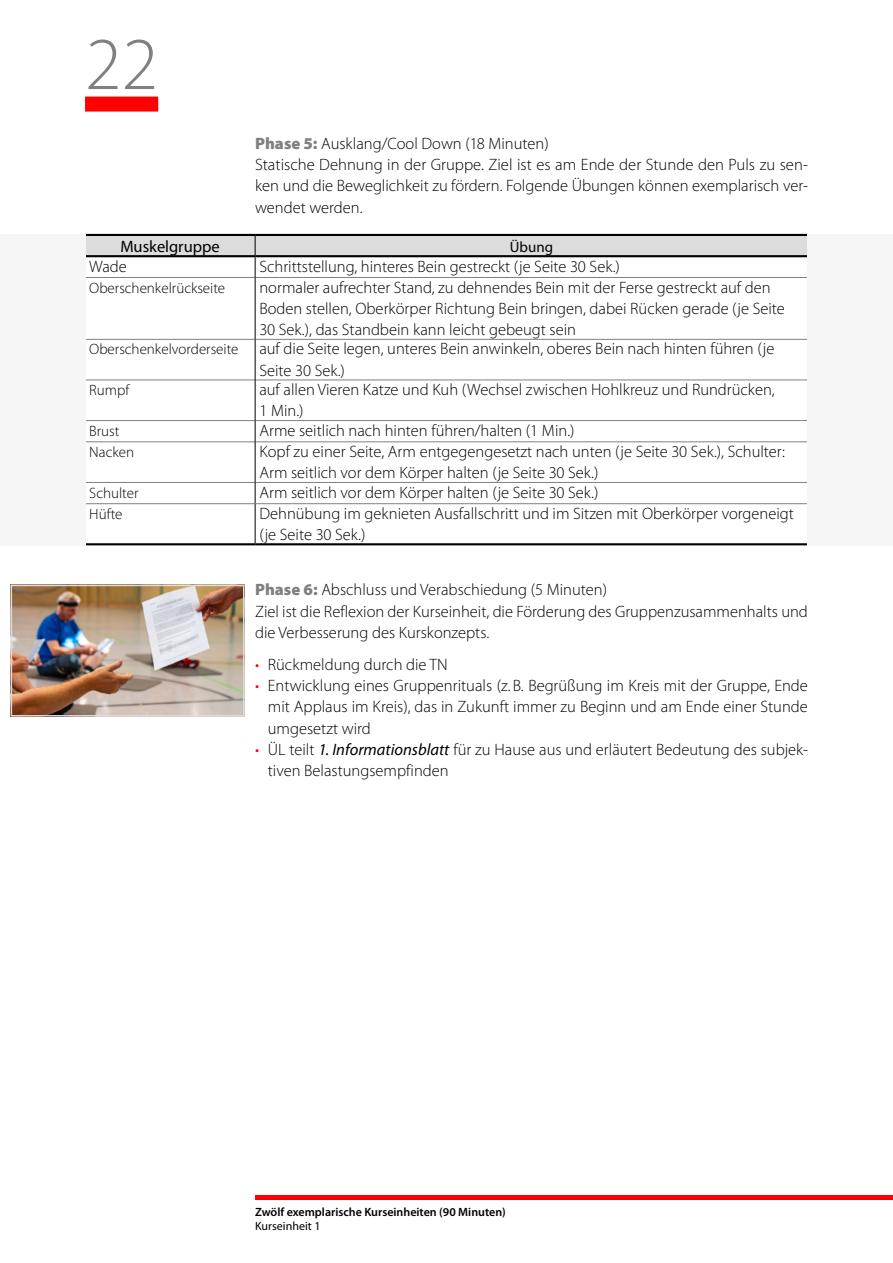
<style>
.page{position:relative;width:893px;height:1263px;background:#fff}
.page>*{position:absolute;margin:0;border:0;box-sizing:border-box;transform-origin:0 0}
.t1{font:300 75px "Myriad Pro";color:#808080}
.T_Legende{font:300 16.5px/21.3px "Myriad Pro";color:#000}
.Body{font:300 16.5px/21.3px "Myriad Pro";color:#000;text-align:justify}
.Sub3{font:300 16.5px "Myriad Pro";color:#000}
.T_Kopf{font:16.5px "Myriad Pro";color:#000}
.T_Legende-2{font:300 15px "Myriad Pro";color:#000}
.T_Kopf-2{font:15px "Myriad Pro";color:#000}
.t2{font:600 12px "Myriad Pro";color:#000}
.t3{font:12px "Myriad Pro";color:#000}
.s1{font-weight:900;color:#808080}
.s2{color:#f00}
.s3{font-weight:400;font-style:italic}
</style>
<div class="page">
<hr style="left:255px;top:1195px;width:638px;height:4px;background:#f00">
<svg style="left:86px;top:278px;width:721px;height:204px"></svg>
<hr style="left:85px;top:277px;width:170px;height:1px;background:#808080">
<hr style="left:255px;top:277px;width:553px;height:1px;background:#808080">
<hr style="left:85px;top:339px;width:170px;height:1px;background:#808080">
<hr style="left:255px;top:339px;width:553px;height:1px;background:#808080">
<hr style="left:85px;top:380px;width:170px;height:1px;background:#808080">
<hr style="left:255px;top:380px;width:553px;height:1px;background:#808080">
<hr style="left:85px;top:420px;width:170px;height:1px;background:#808080">
<hr style="left:255px;top:420px;width:553px;height:1px;background:#808080">
<hr style="left:85px;top:442px;width:170px;height:1px;background:#808080">
<hr style="left:255px;top:442px;width:553px;height:1px;background:#808080">
<hr style="left:85px;top:234px;width:170px;height:2px;background:#000">
<hr style="left:255px;top:234px;width:553px;height:2px;background:#000">
<svg style="left:85px;top:235px;width:723px;height:42px"></svg>
<hr style="left:255px;top:277px;width:1px;height:62px;background:#000">
<hr style="left:255px;top:339px;width:1px;height:41px;background:#000">
<hr style="left:255px;top:380px;width:1px;height:41px;background:#000">
<svg style="left:255px;top:421px;width:1px;height:21px"></svg>
<hr style="left:255px;top:442px;width:1px;height:40px;background:#000">
<svg style="left:86px;top:482px;width:721px;height:61px"></svg>
<hr style="left:255px;top:504px;width:1px;height:39px;background:#000">
<hr style="left:255px;top:503px;width:553px;height:1px;background:#808080">
<hr style="left:85px;top:543px;width:170px;height:2px;background:#000">
<hr style="left:255px;top:543px;width:553px;height:2px;background:#000">
<div style="left:0;top:234px;width:85px;height:311px;background:#f5f5f5"></div>
<div style="left:808px;top:234px;width:85px;height:311px;background:#f5f5f5"></div>
<img style="left:14px;top:588px;width:227px;height:125px">
<div style="left:11px;top:585px;width:233px;height:131px;border:2px solid #dcdcdc"></div>
<div style="left:85px;top:97px;width:73px;height:15px;background:#f00"></div>
<h1 class="t1" style="left:85px;top:19px;width:75px">22</h1>
<p class="Sub3" style="left:255px;top:133px;width:295px"><span class="s1">Phase 5:</span> Ausklang/Cool Down (18 Minuten)</p>
<p class="Body" style="left:255px;top:154px;width:554px">Statische Dehnung in der Gruppe. Ziel ist es am Ende der Stunde den Puls zu sen&shy;ken und die Beweglichkeit zu fördern. Folgende Übungen können exemplarisch ver&shy;wendet werden.</p>
<p class="T_Kopf" style="left:120px;top:236px;width:101px">Muskelgruppe</p>
<p class="T_Kopf-2" style="left:510px;top:238px;width:45px">Übung</p>
<p class="T_Legende" style="left:89px;top:256px;width:39px">Wade</p>
<p class="T_Legende" style="left:259px;top:256px;width:362px">Schrittstellung, hinteres Bein gestreckt (je Seite 30 Sek.)</p>
<p class="T_Legende-2" style="left:89px;top:279px;width:137px">Oberschenkelrückseite</p>
<p class="T_Legende" style="left:259px;top:276px;width:527px">normaler aufrechter Stand, zu dehnendes Bein mit der Ferse gestreckt auf den<br>Boden stellen, Oberkörper Richtung Bein bringen, dabei Rücken gerade (je Seite<br>30 Sek.), das Standbein kann leicht gebeugt sein</p>
<p class="T_Legende-2" style="left:89px;top:340px;width:151px">Oberschenkelvorderseite</p>
<p class="T_Legende" style="left:259px;top:338px;width:516px">auf die Seite legen, unteres Bein anwinkeln, oberes Bein nach hinten führen (je<br>Seite 30 Sek.)</p>
<p class="T_Legende-2" style="left:89px;top:381px;width:42px">Rumpf</p>
<p class="T_Legende" style="left:259px;top:379px;width:517px">auf allen Vieren Katze und Kuh (Wechsel zwischen Hohlkreuz und Rundrücken,<br>1 Min.)</p>
<p class="T_Legende-2" style="left:89px;top:422px;width:32px">Brust</p>
<p class="T_Legende" style="left:259px;top:419px;width:317px">Arme seitlich nach hinten führen/halten (1 Min.)</p>
<p class="T_Legende-2" style="left:89px;top:443px;width:46px">Nacken</p>
<p class="T_Legende" style="left:259px;top:441px;width:527px">Kopf zu einer Seite, Arm entgegengesetzt nach unten (je Seite 30 Sek.), Schulter:<br>Arm seitlich vor dem Körper halten (je Seite 30 Sek.)</p>
<p class="T_Legende-2" style="left:89px;top:483px;width:51px">Schulter</p>
<p class="T_Legende" style="left:259px;top:481px;width:341px">Arm seitlich vor dem Körper halten (je Seite 30 Sek.)</p>
<p class="T_Legende-2" style="left:89px;top:505px;width:35px">Hüfte</p>
<p class="T_Legende" style="left:259px;top:502px;width:536px">Dehnübung im geknieten Ausfallschritt und im Sitzen mit Oberkörper vorgeneigt (je Seite 30 Sek.)</p>
<p class="Sub3" style="left:255px;top:580px;width:353px"><span class="s1">Phase 6:</span> Abschluss und Verabschiedung (5 Minuten)</p>
<p class="Body" style="left:255px;top:600px;width:554px">Ziel ist die Reflexion der Kurseinheit, die Förderung des Gruppenzusammenhalts und die Verbesserung des Kurskonzepts.</p>
<p class="T_Legende" style="left:255px;top:653px;width:194px"><span class="s2">•</span> Rückmeldung durch die TN</p>
<p class="T_Legende" style="left:268px;top:675px;width:542px;text-align:justify;text-indent:-13px"><span class="s2">•</span> Entwicklung eines Gruppenrituals (z.B. Begrüßung im Kreis mit der Gruppe, Ende mit Applaus im Kreis), das in Zukunft immer zu Beginn und am Ende einer Stunde umgesetzt wird</p>
<p class="T_Legende" style="left:268px;top:738px;width:541px;text-indent:-13px"><span class="s2">•</span> ÜL teilt <span class="s3">1. Informationsblatt</span> für zu Hause aus und erläutert Bedeutung des subjek&shy;tiven Belastungsempfinden</p>
<p class="t2" style="left:255px;top:1204px;width:252px">Zwölf exemplarische Kurseinheiten (90 Minuten)</p>
<p class="t3" style="left:255px;top:1219px;width:67px">Kurseinheit 1</p>
</div>
